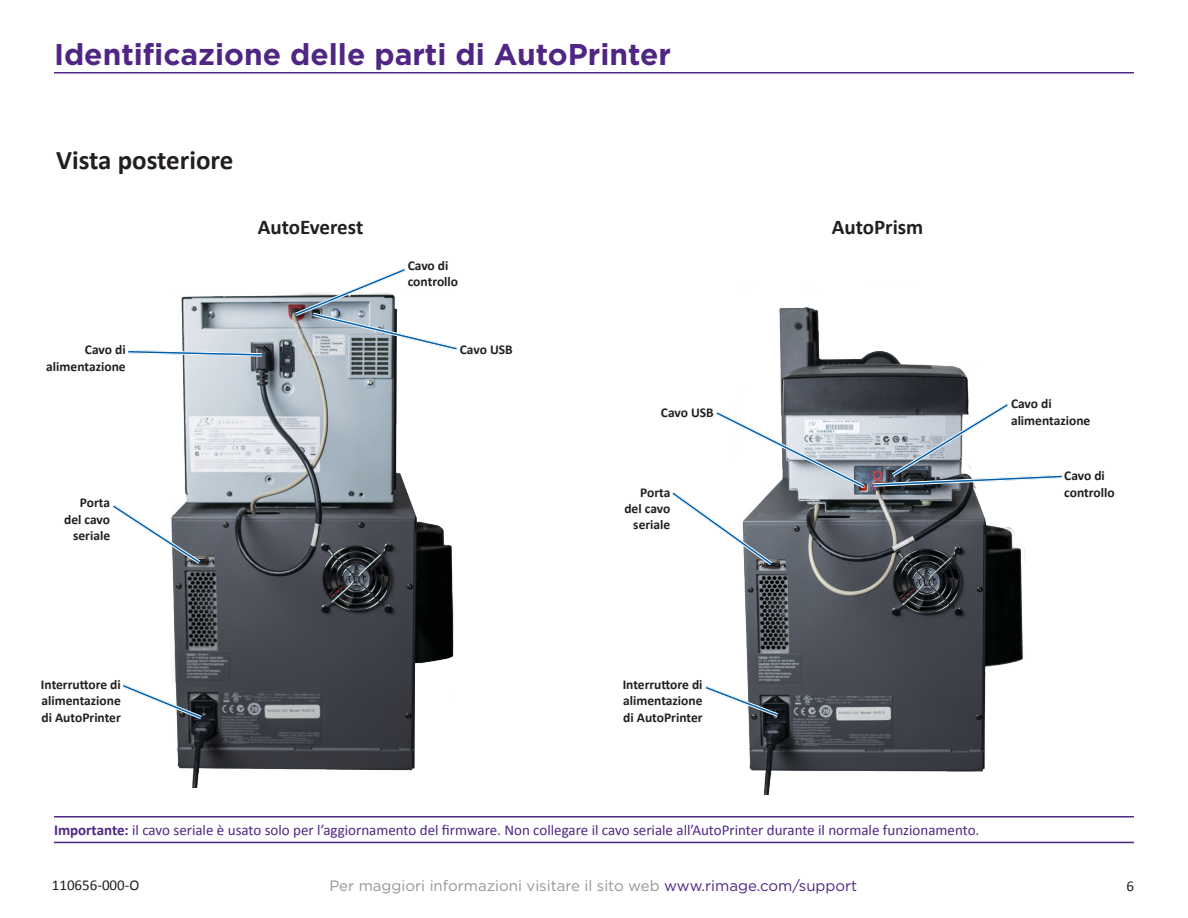
<style>
.page{position:relative;width:1188px;height:918px;background:#fff}
.page>*{position:absolute;margin:0;border:0;box-sizing:border-box;transform-origin:0 0}
.Running_Head_copy{font:700 30px "Gotham";color:#4f2683}
.Heading_2{font:700 27px "Calibri";color:#231f20}
.Call_out_text{font:700 21px "Calibri";color:#231f20}
.Important_one_line{font:15px "Calibri";color:#4f2683}
.t1{font:15px "Gotham";color:#949698}
.t2{font:15px "Calibri";color:#231f20}
.Call_out_text-2{font:700 13.5px/16.2px "Calibri";color:#231f20}
.s1{font-weight:700}
.s2{color:#4f2683}
</style>
<div class="page">
<img style="left:172px;top:295px;width:282px;height:493px">
<img style="left:744px;top:307px;width:279px;height:487px">
<hr style="left:54px;top:816px;width:1080px;height:2px;background:#4f2683">
<hr style="left:54px;top:842px;width:1080px;height:1px;background:#4f2683">
<hr style="left:54px;top:72px;width:1080px;height:2px;background:#4f2683">
<svg style="left:128px;top:349px;width:137px;height:9px"></svg>
<svg style="left:112px;top:502px;width:92px;height:65px"></svg>
<svg style="left:122px;top:682px;width:83px;height:40px"></svg>
<svg style="left:705px;top:684px;width:76px;height:35px"></svg>
<svg style="left:672px;top:401px;width:390px;height:167px"></svg>
<svg style="left:292px;top:268px;width:165px;height:84px"></svg>
<p class="Running_Head_copy" style="left:54px;top:36px;width:619px">Identificazione delle parti di AutoPrinter</p>
<p class="Heading_2" style="left:56px;top:142px;width:179px">Vista posteriore</p>
<p class="Call_out_text-2" style="left:46px;top:342px;width:81px;text-align:right">Cavo di alimentazione</p>
<p class="Call_out_text" style="left:258px;top:213px;width:107px">AutoEverest</p>
<p class="Call_out_text" style="left:832px;top:213px;width:93px">AutoPrism</p>
<p class="Call_out_text-2" style="left:408px;top:258px;width:52px">Cavo di controllo</p>
<p class="Call_out_text-2" style="left:460px;top:342px;width:54px">Cavo USB</p>
<p class="Call_out_text-2" style="left:661px;top:404px;width:54px">Cavo USB</p>
<p class="Call_out_text-2" style="left:64px;top:495px;width:47px;text-align:right">Porta del cavo seriale</p>
<p class="Call_out_text-2" style="left:624px;top:484px;width:47px;text-align:right">Porta del cavo seriale</p>
<p class="Call_out_text-2" style="left:1011px;top:396px;width:81px">Cavo di alimentazione</p>
<p class="Call_out_text-2" style="left:1064px;top:468px;width:52px">Cavo di controllo</p>
<p class="Call_out_text-2" style="left:41px;top:677px;width:81px;text-align:justify">Interruttore di alimentazione di AutoPrinter</p>
<p class="Call_out_text-2" style="left:623px;top:677px;width:81px;text-align:justify">Interruttore di alimentazione di AutoPrinter</p>
<p class="Important_one_line" style="left:54px;top:820px;width:927px"><span class="s1">Importante:</span> il cavo seriale è usato solo per l’aggiornamento del firmware. Non collegare il cavo seriale all’AutoPrinter durante il normale funzionamento.</p>
<p class="t2" style="left:52px;top:876px;width:89px">110656-000-O</p>
<p class="t1" style="left:329px;top:876px;width:530px">Per maggiori informazioni visitare il sito web <span class="s2">www.rimage.com/support</span></p>
<p class="t2" style="left:1126px;top:876px;width:9px">6</p>
</div>
